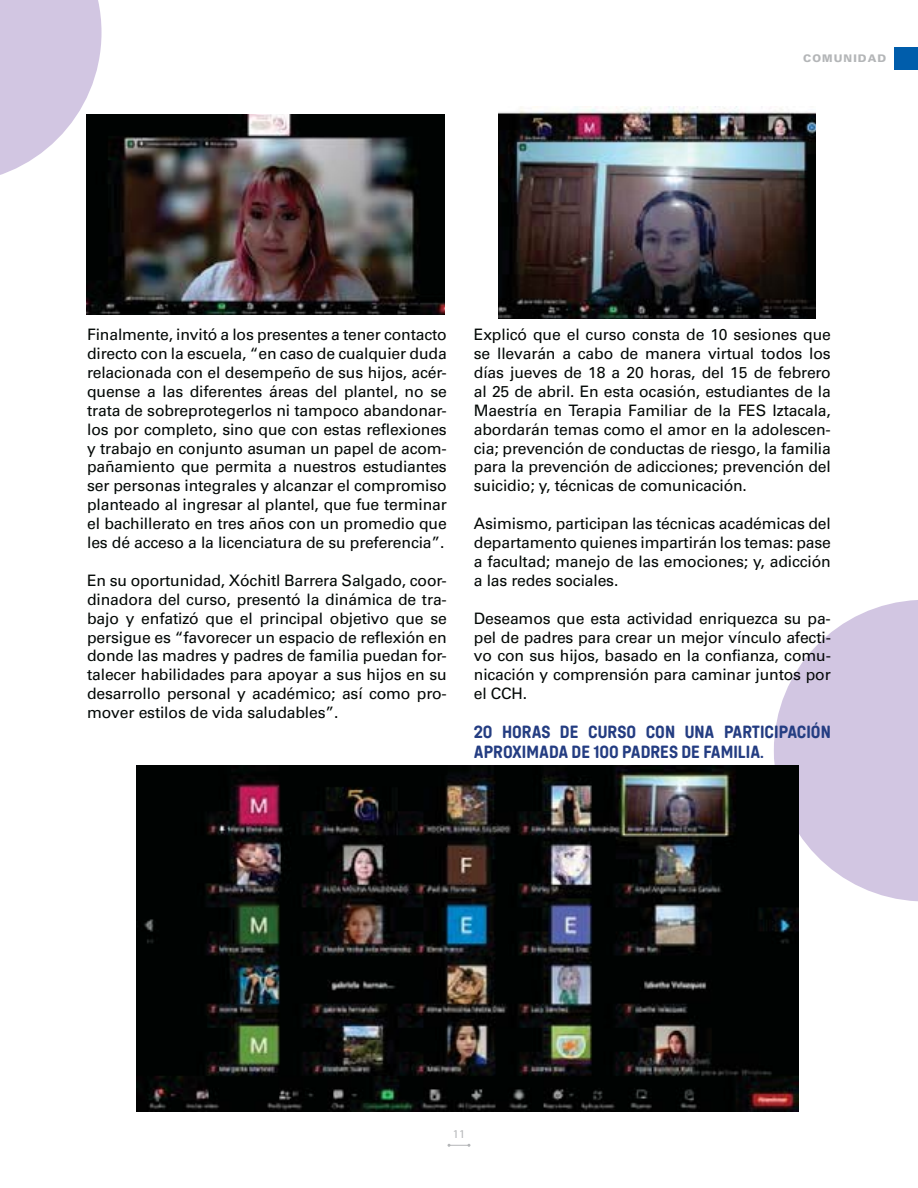
<style>
.page{position:relative;width:918px;height:1188px;background:#fff}
.page>*{position:absolute;margin:0;border:0;box-sizing:border-box;transform-origin:0 0}
.t1{font:16.5px/19.8px "Colatera Soft";color:#243d82}
.t2{font:15.75px/18.9px "Univers LT 55 Rm";letter-spacing:-.01em;color:#030806;text-align:justify}
.t3{font:12px "Myriad Pro";color:#b4b6b8}
.t4{font:10.5px "Univers LT 75 Blk";letter-spacing:.1em;color:#b4b6b8}
</style>
<div class="page">
<svg style="left:448px;top:1144px;width:22px;height:3px"></svg>
<div style="left:895px;top:47px;width:23px;height:23px;background:#005dab"></div>
<svg style="left:774px;top:600px;width:144px;height:301px"></svg>
<svg style="left:0;top:0;width:102px;height:175px"></svg>
<img style="left:136px;top:766px;width:663px;height:345px">
<img style="left:498px;top:107px;width:318px;height:211px">
<img style="left:86px;top:114px;width:359px;height:201px">
<p class="t4" style="left:803px;top:52px;width:85px">COMUNIDAD</p>
<p class="t2" style="left:87px;top:325px;width:361px">Finalmente, invitó a los presentes a tener contacto directo con la escuela, “en caso de cualquier duda relacionada con el desempeño de sus hijos, acér&shy;quense a las diferentes áreas del plantel, no se trata de sobreprotegerlos ni tampoco abandonar&shy;los por completo, sino que con estas reflexiones y trabajo en conjunto asuman un papel de acom&shy;pañamiento que permita a nuestros estudiantes ser personas integrales y alcanzar el compromiso planteado al ingresar al plantel, que fue terminar el bachillerato en tres años con un promedio que les dé acceso a la licenciatura de su preferencia”.</p>
<p class="t2" style="left:87px;top:571px;width:361px">En su oportunidad, Xóchitl Barrera Salgado, coor&shy;dinadora del curso, presentó la dinámica de tra&shy;bajo y enfatizó que el principal objetivo que se persigue es “favorecer un espacio de reflexión en donde las madres y padres de familia puedan for&shy;talecer habilidades para apoyar a sus hijos en su desarrollo personal y académico; así como pro&shy;mover estilos de vida saludables”.</p>
<p class="t2" style="left:474px;top:325px;width:359px">Explicó que el curso consta de 10 sesiones que se llevarán a cabo de manera virtual todos los días jueves de 18 a 20 horas, del 15 de febrero al 25 de abril. En esta ocasión, estudiantes de la Maestría en Terapia Familiar de la FES Iztacala, abordarán temas como el amor en la adolescen&shy;cia; prevención de conductas de riesgo, la familia para la prevención de adicciones; prevención del suicidio; y, técnicas de comunicación.</p>
<p class="t2" style="left:474px;top:514px;width:358px">Asimismo, participan las técnicas académicas del departamento quienes impartirán los temas: pase a facultad; manejo de las emociones; y, adicción a las redes sociales.</p>
<p class="t2" style="left:474px;top:609px;width:359px">Deseamos que esta actividad enriquezca su pa&shy;pel de padres para crear un mejor vínculo afecti&shy;vo con sus hijos, basado en la confianza, comu&shy;nicación y comprensión para caminar juntos por el CCH.</p>
<p class="t1" style="left:474px;top:722px;width:358px">20 HORAS DE CURSO CON UNA PARTICIPACIÓN<br>APROXIMADA DE 100 PADRES DE FAMILIA.</p>
<p class="t3" style="left:453px;top:1127px;width:14px">11</p>
</div>
